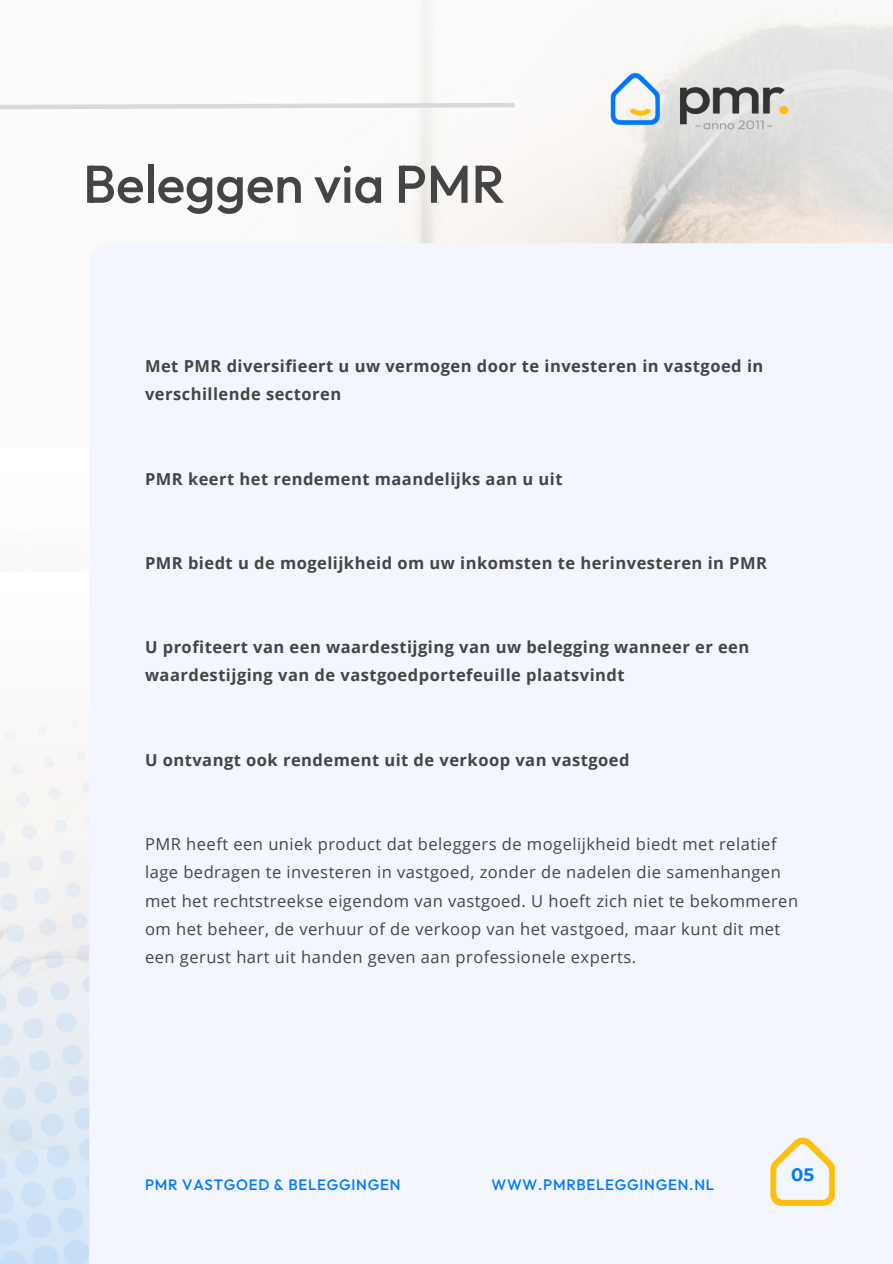
<style>
.page{position:relative;width:893px;height:1264px;background:#fff}
.page>*{position:absolute;margin:0;border:0;box-sizing:border-box;transform-origin:0 0}
.t1{font:500 52.95px "Outfit";color:#444}
.t2{font:700 18px "Montserrat";color:#0078fa}
.t3{font:700 16.5px/28.2px "Open Sans";letter-spacing:.03em;color:#444}
.t4{font:16.5px/28.2px "Open Sans";letter-spacing:.03em;color:#444}
.t5{font:500 15px "Outfit";letter-spacing:.05em;color:#0078fa}
</style>
<div class="page">
<svg style="left:0;top:1102px;width:89px;height:161px;background:#d5e5f5"></svg>
<img style="left:0;top:720px;width:89px;height:382px">
<img style="left:408px;top:0;width:484px;height:243px">
<div style="left:89px;top:243px;width:803px;height:1020px;background:#f4f6ff"></div>
<svg style="left:0;top:101px;width:519px;height:11px"></svg>
<img style="left:596px;top:66px;width:207px;height:74px">
<img style="left:770px;top:1137px;width:64px;height:68px">
<h2 class="t1" style="left:83px;top:150px;width:423px">Beleggen via PMR</h2>
<p class="t3" style="left:145px;top:351px;width:619px">Met PMR diversifieert u uw vermogen door te investeren in vastgoed in verschillende sectoren</p>
<p class="t3" style="left:145px;top:464px;width:419px">PMR keert het rendement maandelijks aan u uit</p>
<p class="t3" style="left:145px;top:548px;width:623px">PMR biedt u de mogelijkheid om uw inkomsten te herinvesteren in PMR</p>
<h1 class="t3" style="left:145px;top:633px;width:605px">U profiteert van een waardestijging van uw belegging wanneer er een waardestijging van de vastgoedportefeuille plaatsvindt</h1>
<p class="t3" style="left:145px;top:745px;width:486px">U ontvangt ook rendement uit de verkoop van vastgoed</p>
<h3 class="t4" style="left:145px;top:829px;width:654px">PMR heeft een uniek product dat beleggers de mogelijkheid biedt met relatief lage bedragen te investeren in vastgoed, zonder de nadelen die samenhangen met het rechtstreekse eigendom van vastgoed. U hoeft zich niet te bekommeren om het beheer, de verhuur of de verkoop van het vastgoed, maar kunt dit met een gerust hart uit handen geven aan professionele experts.</h3>
<h3 class="t5" style="left:145px;top:1174px;width:257px">PMR VASTGOED &amp; BELEGGINGEN</h3>
<h3 class="t5" style="left:491px;top:1174px;width:224px">WWW.PMRBELEGGINGEN.NL</h3>
<p class="t2" style="left:791px;top:1163px;width:24px">05</p>
</div>
